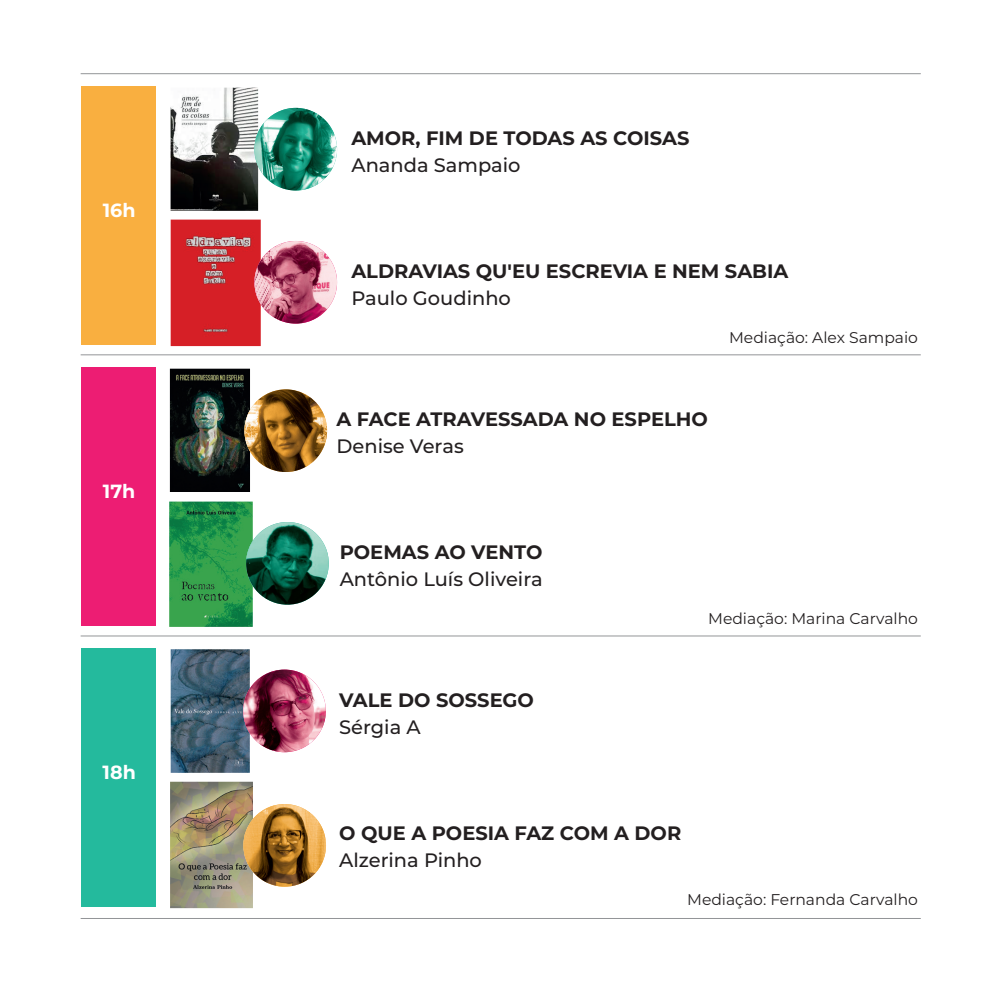
<style>
.page{position:relative;width:993px;height:993px;background:#fff}
.page>*{position:absolute;margin:0;border:0;box-sizing:border-box;transform-origin:0 0}
.t1{font:700 19.43px "Montserrat";color:#231f20}
.t2{font:500 19.43px "Montserrat";color:#231f20}
.t3{font:700 19.07px "Montserrat";color:#fff}
.t4{font:15.58px "Montserrat";color:#231f20}
</style>
<div class="page">
<img style="left:170px;top:368px;width:80px;height:124px">
<div style="left:81px;top:86px;width:75px;height:258px;background:#f9af40"></div>
<hr style="left:81px;top:73px;width:839px;height:1px;background:#939598">
<img style="left:170px;top:88px;width:88px;height:123px">
<svg style="left:254px;top:108px;width:83px;height:82px"></svg>
<img style="left:294px;top:108px;width:35px;height:16px">
<img style="left:254px;top:132px;width:4px;height:17px">
<img style="left:171px;top:219px;width:90px;height:127px">
<svg style="left:254px;top:241px;width:83px;height:82px"></svg>
<img style="left:262px;top:242px;width:72px;height:67px">
<img style="left:254px;top:241px;width:42px;height:65px">
<div style="left:81px;top:367px;width:75px;height:258px;background:#ed1d73"></div>
<hr style="left:81px;top:354px;width:839px;height:1px;background:#939598">
<div style="left:81px;top:648px;width:75px;height:258px;background:#24ba9d"></div>
<hr style="left:81px;top:635px;width:839px;height:1px;background:#939598">
<hr style="left:81px;top:917px;width:839px;height:1px;background:#939598">
<svg style="left:244px;top:389px;width:83px;height:83px"></svg>
<img style="left:250px;top:400px;width:69px;height:72px">
<svg style="left:246px;top:442px;width:4px;height:9px"></svg>
<img style="left:244px;top:389px;width:42px;height:38px">
<img style="left:169px;top:501px;width:84px;height:125px">
<svg style="left:246px;top:522px;width:82px;height:82px"></svg>
<svg style="left:254px;top:588px;width:6px;height:6px"></svg>
<img style="left:246px;top:533px;width:13px;height:29px">
<img style="left:170px;top:781px;width:83px;height:126px">
<img style="left:171px;top:649px;width:79px;height:123px">
<svg style="left:243px;top:803px;width:83px;height:83px"></svg>
<img style="left:243px;top:803px;width:41px;height:83px">
<img style="left:243px;top:669px;width:80px;height:83px">
<p class="t3" style="left:103px;top:196px;width:34px">16h</p>
<p class="t3" style="left:103px;top:477px;width:34px">17h</p>
<p class="t3" style="left:103px;top:758px;width:35px">18h</p>
<p class="t1" style="left:351px;top:124px;width:339px">AMOR, FIM DE TODAS AS COISAS</p>
<p class="t2" style="left:351px;top:151px;width:171px">Ananda Sampaio</p>
<p class="t1" style="left:351px;top:257px;width:438px">ALDRAVIAS QU'EU ESCREVIA E NEM SABIA</p>
<p class="t2" style="left:351px;top:284px;width:161px">Paulo Goudinho</p>
<p class="t4" style="left:728px;top:326px;width:190px">Mediação: Alex Sampaio</p>
<p class="t1" style="left:336px;top:405px;width:373px">A FACE ATRAVESSADA NO ESPELHO</p>
<p class="t2" style="left:336px;top:432px;width:129px">Denise Veras</p>
<p class="t1" style="left:339px;top:538px;width:204px">POEMAS AO VENTO</p>
<p class="t2" style="left:339px;top:565px;width:204px">Antônio Luís Oliveira</p>
<p class="t1" style="left:339px;top:686px;width:196px">VALE DO SOSSEGO</p>
<p class="t2" style="left:339px;top:713px;width:83px">Sérgia A</p>
<p class="t4" style="left:708px;top:607px;width:211px">Mediação: Marina Carvalho</p>
<p class="t1" style="left:339px;top:819px;width:343px">O QUE A POESIA FAZ COM A DOR</p>
<p class="t2" style="left:339px;top:846px;width:144px">Alzerina Pinho</p>
<p class="t4" style="left:687px;top:888px;width:232px">Mediação: Fernanda Carvalho</p>
</div>
